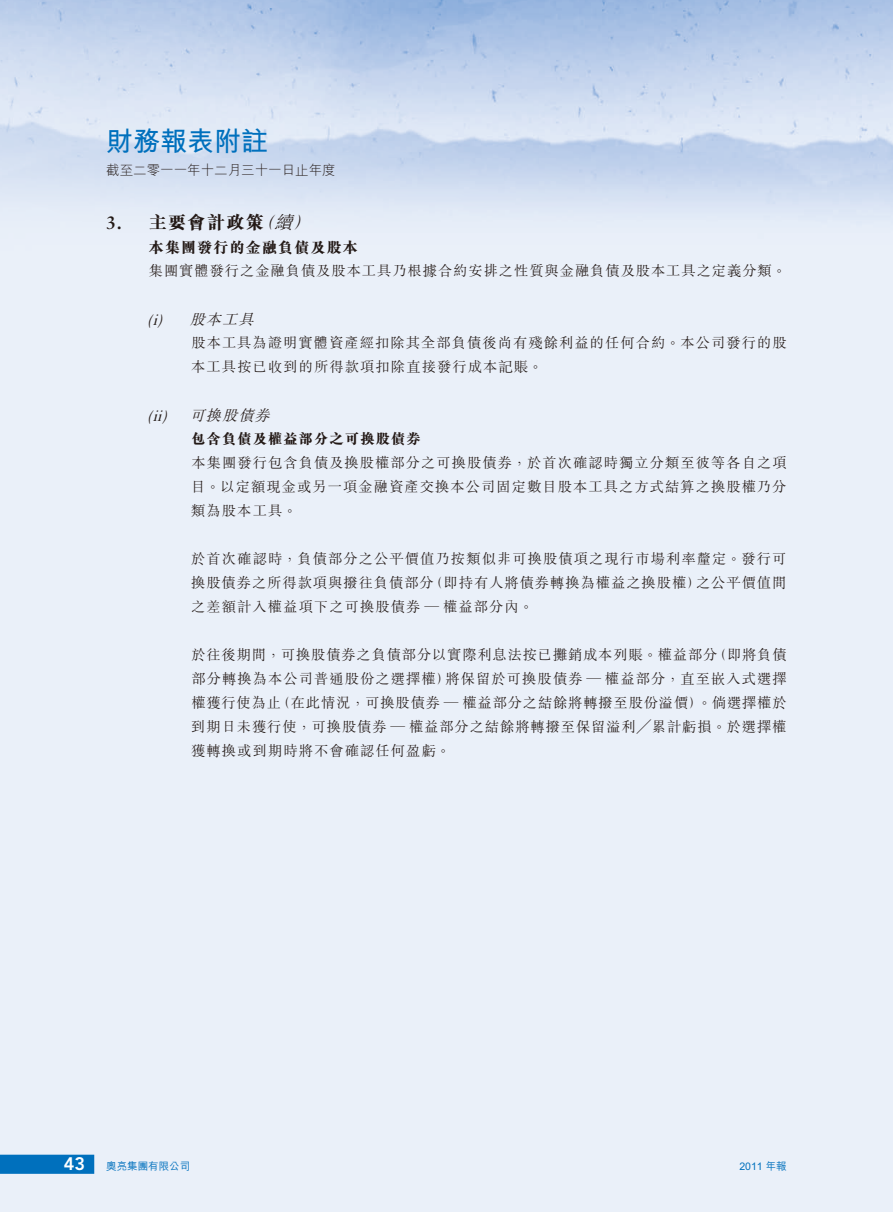
<style>
.page{position:relative;width:893px;height:1212px;background:#eaf0f9}
.page>*{position:absolute;margin:0;border:0;box-sizing:border-box;transform-origin:0 0}
.t1{font:700 27px "M Hei HK";color:#0070bd}
.t2{font:800 18px "M Sung HK";letter-spacing:.08em;color:#231916}
.t3{font:italic 300 18px "M Sung HK";color:#231916}
.t4{font:800 18px "Avenir LT Std";color:#fff}
.t5{font:700 18px "Sabon LT Std";color:#231916}
.t6{font:800 15px "M Sung HK";letter-spacing:.08em;color:#231916}
.t7{font:italic 300 15px "M Sung HK";color:#231916}
.t8{font:italic 15px "Sabon LT Std";color:#231916}
.t9{font:300 14.25px/24px "M Sung HK";letter-spacing:.075em;color:#231916}
.t10{font:800 14.25px "M Sung HK";letter-spacing:.08em;color:#231916}
.t11{font:300 13.5px "M Hei HK";color:#231916}
.t12{font:500 10.5px "M Hei HK";color:#0070bd}
</style>
<div class="page">
<img style="left:0;top:0;width:893px;height:217px">
<div style="left:0;top:1155px;width:94px;height:19px;background:#0070bd"></div>
<h1 class="t1" style="left:106px;top:121px;width:163px">財務報表附註</h1>
<p class="t11" style="left:106px;top:161px;width:231px">截至二零一一年十二月三十一日止年度</p>
<p class="t5" style="left:106px;top:211px;width:17px">3.</p>
<p class="t2" style="left:149px;top:210px;width:117px">主要會計政策</p>
<p class="t3" style="left:274px;top:209px;width:26px">續</p>
<p class="t3" style="left:256px;top:209px;width:26px">（</p>
<p class="t3" style="left:293px;top:209px;width:26px">(</p>
<p class="t6" style="left:149px;top:237px;width:211px">本集團發行的金融負債及股本</p>
<p class="t9" style="left:149px;top:258px;width:639px">集團實體發行之金融負債及股本工具乃根據合約安排之性質與金融負債及股本工具之定義分類。</p>
<p class="t7" style="left:190px;top:309px;width:70px">股本工具</p>
<p class="t8" style="left:147px;top:311px;width:21px">)i(</p>
<p class="t8" style="left:147px;top:407px;width:26px">( )</p>
<p class="t8" style="left:153px;top:407px;width:15px">ii</p>
<p class="t9" style="left:191px;top:330px;width:597px">股本工具為證明實體資產經扣除其全部負債後尚有殘餘利益的任何合約。本公司發行的股本工具按已收到的所得款項扣除直接發行成本記賬。</p>
<p class="t7" style="left:190px;top:405px;width:86px">可換股債券</p>
<p class="t10" style="left:191px;top:429px;width:231px">包含負債及權益部分之可換股債券</p>
<p class="t9" style="left:191px;top:450px;width:597px;text-align:justify">本集團發行包含負債及換股權部分之可換股債券，於首次確認時獨立分類至彼等各自之項目。以定額現金或另一項金融資產交換本公司固定數目股本工具之方式結算之換股權乃分類為股本工具。</p>
<p class="t9" style="left:191px;top:546px;width:597px;text-align:right">於首次確認時，負債部分之公平價值乃按類似非可換股債項之現行市場利率釐定。發行可之公平價值間</p>
<p class="t9" style="left:191px;top:570px;width:344px">換股債券之所得款項與撥往負債部分<br>之差額計入權益項下之可換股債券－權益部分內。</p>
<p class="t9" style="left:429px;top:570px;width:274px">（即持有人將債券轉換為權益之換股權）</p>
<p class="t9" style="left:446px;top:642px;width:343px;text-indent:-254px">於往後期間，可換股債券之負債部分以實際利息法按已攤銷成本列賬。權益部分<br>將保留於可換股債券－權益部分，直至嵌入式選擇</p>
<p class="t9" style="left:712px;top:642px;width:76px">（即將負債</p>
<p class="t9" style="left:276px;top:666px;width:512px;text-indent:-85px">部分轉換為本公司普通股份之選擇權）<br>（在此情況，可換股債券－權益部分之結餘將轉撥至股份溢價）。倘選擇權於</p>
<p class="t9" style="left:191px;top:690px;width:597px">權獲行使為止<br>到期日未獲行使，可換股債券－權益部分之結餘將轉撥至保留溢利╱累計虧損。於選擇權獲轉換或到期時將不會確認任何盈虧。</p>
<p class="t4" style="left:64px;top:1153px;width:23px">43</p>
<p class="t12" style="left:106px;top:1159px;width:85px">奧亮集團有限公司</p>
<p class="t12" style="left:739px;top:1159px;width:49px">2011 年報</p>
</div>
